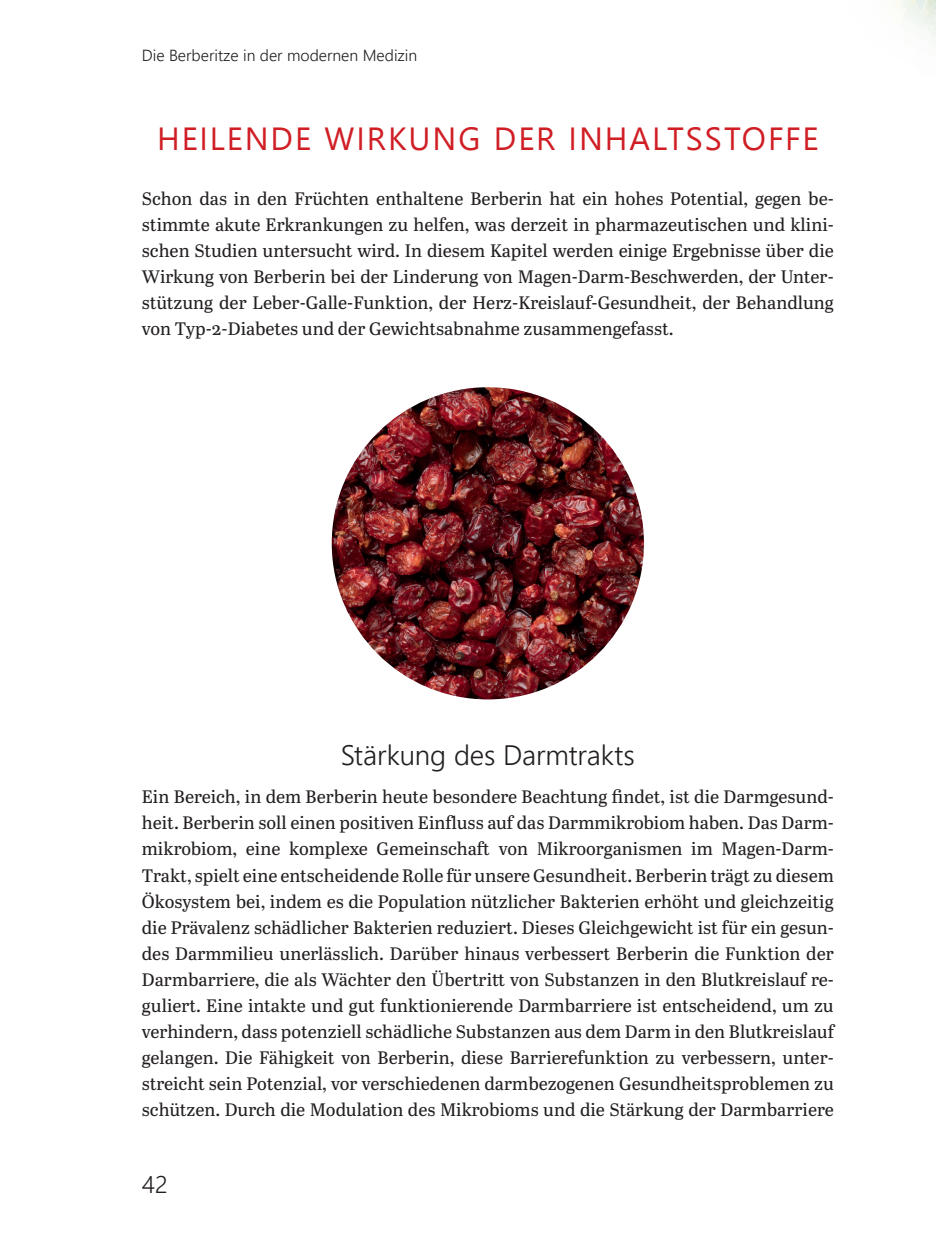
<style>
.page{position:relative;width:936px;height:1248px;background:#fff}
.page>*{position:absolute;margin:0;border:0;box-sizing:border-box;transform-origin:0 0}
.t1{font:32px "Leelawadee UI";letter-spacing:.06em;color:#d01e25}
.t2{font:300 28px "Leelawadee UI";letter-spacing:-.005em;color:#231f20}
.t3{font:300 24px "Leelawadee UI";color:#231f20}
.t4{font:18px/26px "Abril Text";color:#231f20;text-align:justify}
.t5{font:300 16px "Leelawadee UI";color:#231f20}
</style>
<div class="page">
<img style="left:332px;top:387px;width:312px;height:312px;border-radius:156px">
<svg style="left:896px;top:0;width:40px;height:38px"></svg>
<p class="t5" style="left:142px;top:44px;width:277px">Die Berberitze in der modernen Medizin</p>
<h1 class="t1" style="left:157px;top:117px;width:663px">HEILENDE WIRKUNG DER INHALTSSTOFFE</h1>
<p class="t4" style="left:142px;top:185px;width:693px">Schon das in den Früchten enthaltene Berberin hat ein hohes Potential, gegen be&shy;stimmte akute Erkrankungen zu helfen, was derzeit in pharmazeutischen und klini&shy;schen Studien untersucht wird. In diesem Kapitel werden einige Ergebnisse über die Wirkung von Berberin bei der Linderung von Magen-Darm-Beschwerden, der Unter&shy;stützung der Leber-Galle-Funktion, der Herz-Kreislauf-Gesundheit, der Behandlung von Typ-2-Diabetes und der Gewichtsabnahme zusammengefasst.</p>
<h2 class="t2" style="left:341px;top:736px;width:296px">Stärkung des Darmtrakts</h2>
<p class="t4" style="left:142px;top:783px;width:693px">Ein Bereich, in dem Berberin heute besondere Beachtung findet, ist die Darmgesund&shy;heit. Berberin soll einen positiven Einfluss auf das Darmmikrobiom haben. Das Darm&shy;mikrobiom, eine komplexe Gemeinschaft von Mikroorganismen im Magen-Darm-Trakt, spielt eine entscheidende Rolle für unsere Gesundheit. Berberin trägt zu diesem Ökosystem bei, indem es die Population nützlicher Bakterien erhöht und gleichzeitig die Prävalenz schädlicher Bakterien reduziert. Dieses Gleichgewicht ist für ein gesun&shy;des Darmmilieu unerlässlich. Darüber hinaus verbessert Berberin die Funktion der Darmbarriere, die als Wächter den Übertritt von Substanzen in den Blutkreislauf re&shy;guliert. Eine intakte und gut funktionierende Darmbarriere ist entscheidend, um zu verhindern, dass potenziell schädliche Substanzen aus dem Darm in den Blutkreislauf gelangen. Die Fähigkeit von Berberin, diese Barrierefunktion zu verbessern, unter&shy;streicht sein Potenzial, vor verschiedenen darmbezogenen Gesundheitsproblemen zu schützen. Durch die Modulation des Mikrobioms und die Stärkung der Darmbarriere</p>
<h3 class="t3" style="left:142px;top:1167px;width:27px">42</h3>
</div>
